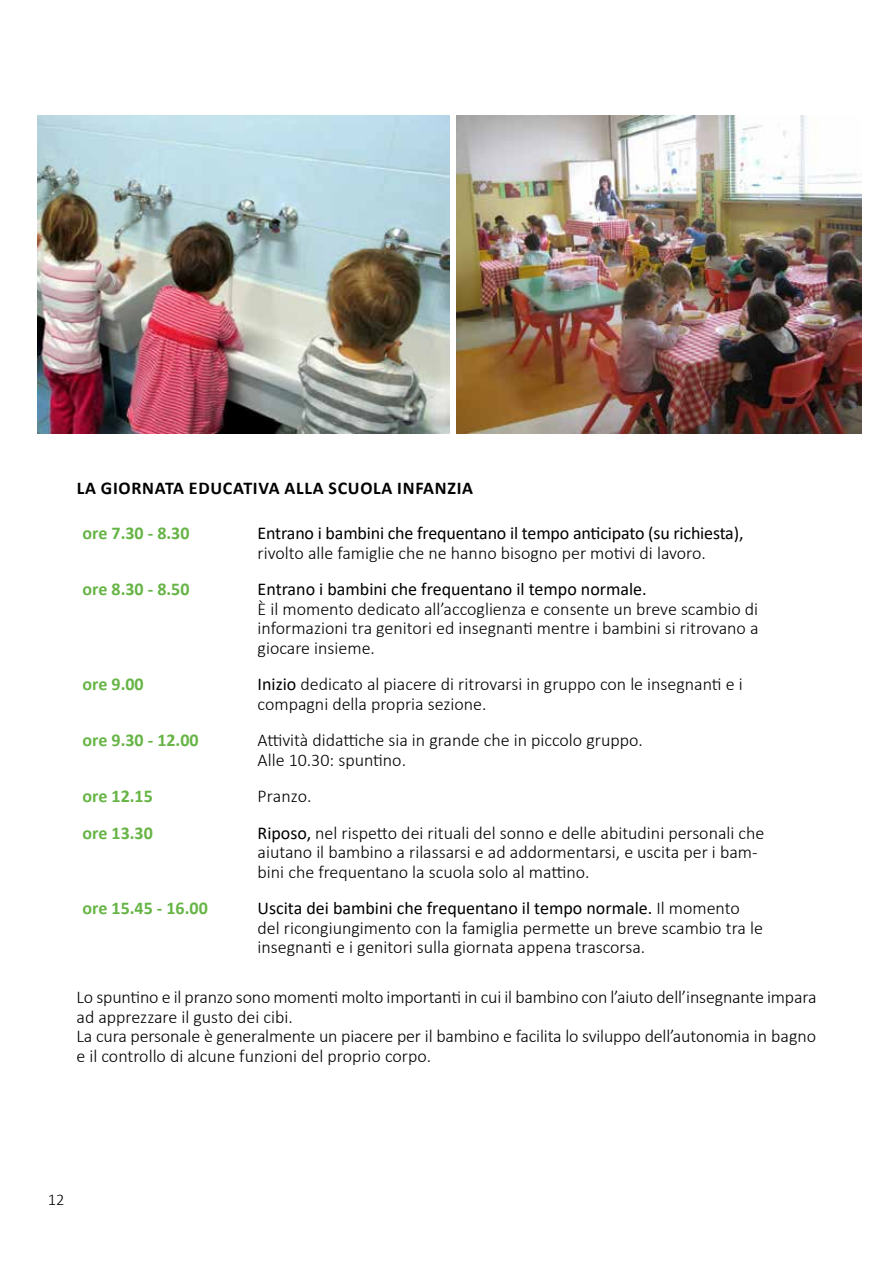
<style>
.page{position:relative;width:893px;height:1263px;background:#fff}
.page>*{position:absolute;margin:0;border:0;box-sizing:border-box;transform-origin:0 0}
.t1{font:300 18px/19.5px "Calibri";color:#000}
.t2{font:18px "Calibri";letter-spacing:-.01em;color:#000}
.t3{font:700 18px "Calibri";color:#66b445}
.t4{font:700 18px "Calibri";letter-spacing:.04em;color:#000}
.t5{font:300 16.5px "Calibri";color:#000}
.s1{font-weight:400}
</style>
<div class="page">
<img style="left:38px;top:115px;width:411px;height:319px">
<img style="left:456px;top:115px;width:405px;height:319px">
<p class="t4" style="left:77px;top:475px;width:398px">LA GIORNATA EDUCATIVA ALLA SCUOLA INFANZIA</p>
<p class="t3" style="left:83px;top:520px;width:109px">ore 7.30 - 8.30</p>
<p class="t2" style="left:258px;top:521px;width:487px">Entrano i bambini che frequentano il tempo anticipato (su richiesta),</p>
<p class="t1" style="left:258px;top:543px;width:450px">rivolto alle famiglie che ne hanno bisogno per motivi di lavoro.</p>
<p class="t3" style="left:83px;top:576px;width:109px">ore 8.30 - 8.50</p>
<p class="t2" style="left:258px;top:577px;width:391px">Entrano i bambini che frequentano il tempo normale.</p>
<p class="t1" style="left:258px;top:599px;width:502px;text-align:justify">È il momento dedicato all’accoglienza e consente un breve scambio di informazioni tra genitori ed insegnanti mentre i bambini si ritrovano a giocare insieme.</p>
<p class="t3" style="left:83px;top:671px;width:63px">ore 9.00</p>
<p class="t1" style="left:258px;top:674px;width:487px"><span class="s1">Inizio</span> dedicato al piacere di ritrovarsi in gruppo con le insegnanti e i compagni della propria sezione.</p>
<p class="t3" style="left:83px;top:727px;width:118px">ore 9.30 - 12.00</p>
<p class="t1" style="left:258px;top:730px;width:387px">Attività didattiche sia in grande che in piccolo gruppo.<br>Alle 10.30: spuntino.</p>
<p class="t3" style="left:83px;top:783px;width:72px">ore 12.15</p>
<p class="t1" style="left:258px;top:786px;width:56px">Pranzo.</p>
<p class="t3" style="left:83px;top:820px;width:72px">ore 13.30</p>
<p class="t1" style="left:258px;top:823px;width:508px"><span class="s1">Riposo,</span> nel rispetto dei rituali del sonno e delle abitudini personali che aiutano il bambino a rilassarsi e ad addormentarsi, e uscita per i bam&shy;bini che frequentano la scuola solo al mattino.</p>
<p class="t3" style="left:83px;top:895px;width:127px">ore 15.45 - 16.00</p>
<p class="t1" style="left:258px;top:898px;width:507px"><span class="s1">Uscita dei bambini che frequentano il tempo normale.</span> Il momento del ricongiungimento con la famiglia permette un breve scambio tra le insegnanti e i genitori sulla giornata appena trascorsa.</p>
<p class="t1" style="left:77px;top:987px;width:741px">Lo spuntino e il pranzo sono momenti molto importanti in cui il bambino con l’aiuto dell’insegnante impara ad apprezzare il gusto dei cibi.<br>La cura personale è generalmente un piacere per il bambino e facilita lo sviluppo dell’autonomia in bagno e il controllo di alcune funzioni del proprio corpo.</p>
<p class="t5" style="left:48px;top:1189px;width:18px">12</p>
</div>
